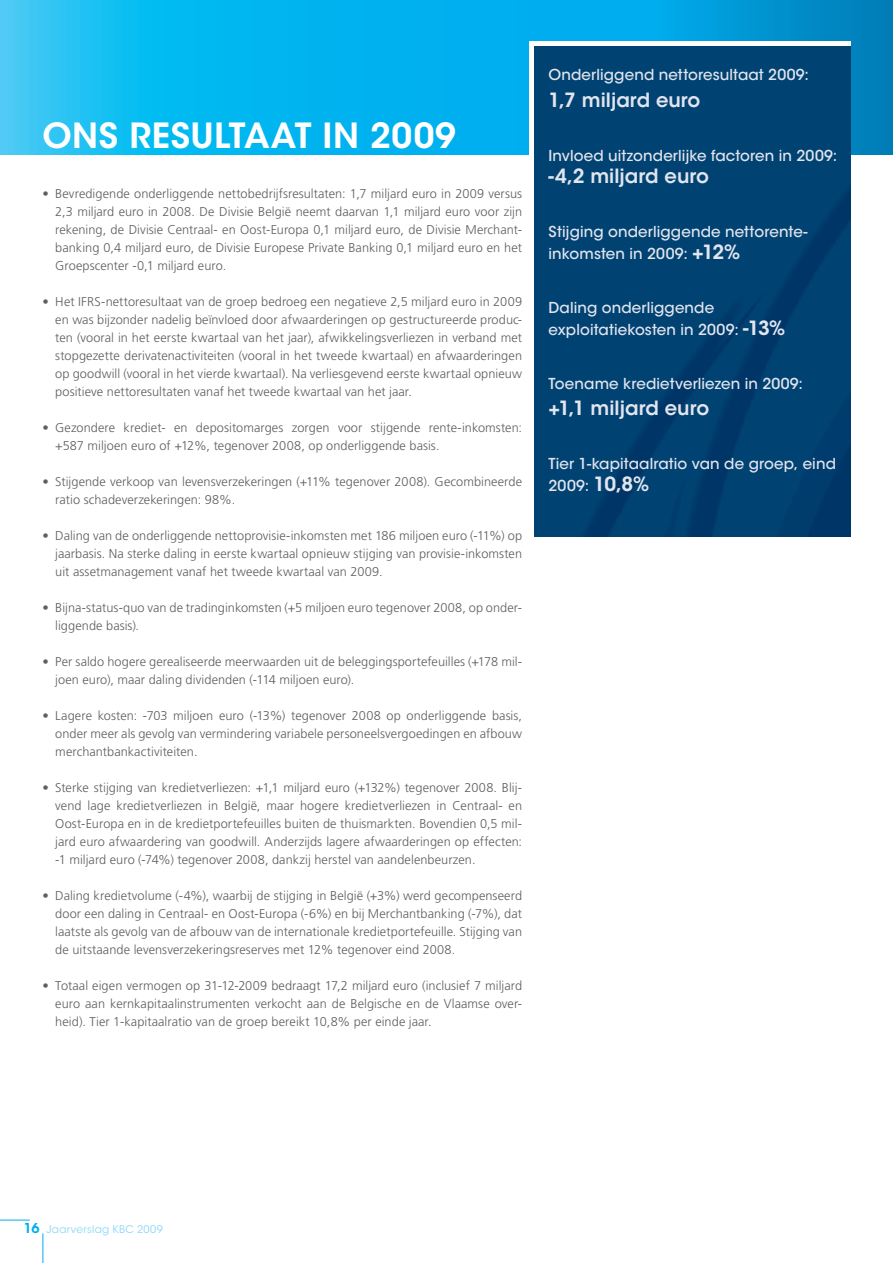
<style>
.page{position:relative;width:893px;height:1263px;background:#fff}
.page>*{position:absolute;margin:0;border:0;box-sizing:border-box;transform-origin:0 0}
.t1{font:600 34.5px "ITC Avant Garde Std";letter-spacing:.015em;color:#fff}
.t2{font:600 19.5px "ITC Avant Garde Std";color:#e2e4ee}
.t3{font:500 15px/22.5px "ITC Avant Garde Std";letter-spacing:.01em;color:#e2e4ee}
.t4{font:300 12.75px/18px "Frutiger LT Std";letter-spacing:.005em;color:#5f5f62;text-align:justify}
.t5{font:10.5px "ITC Avant Garde Std";letter-spacing:.03em;color:#8dd7f7}
.s1{font-weight:600;font-size:19.5px}
.s2{font-weight:600;font-size:13.5px;color:#00aeef}
</style>
<div class="page">
<hr style="left:43px;top:1233px;width:1px;height:30px;background:#00aeef">
<hr style="left:0;top:1220px;width:30px;height:1px;background:#00aeef">
<svg style="left:0;top:0;width:893px;height:154px;background:#08b1ea"></svg>
<div style="left:529px;top:41px;width:321px;height:503px;background:#fff"></div>
<img style="left:535px;top:47px;width:315px;height:490px">
<p class="t1" style="left:43px;top:114px;width:415px">Ons resultaat in 2009</p>
<p class="t4" style="left:55px;top:185px;width:468px;text-indent:-13px">• Bevredigende onderliggende nettobedrijfsresultaten: 1,7 miljard euro in 2009 versus 2,3 miljard euro in 2008. De Divisie België neemt daarvan 1,1 miljard euro voor zijn rekening, de Divisie Centraal- en Oost-Europa 0,1 miljard euro, de Divisie Merchant&shy;banking 0,4 miljard euro, de Divisie Europese Private Banking 0,1 miljard euro en het Groepscenter -0,1 miljard euro.</p>
<p class="t4" style="left:55px;top:293px;width:468px;text-indent:-13px">• Het IFRS-nettoresultaat van de groep bedroeg een negatieve 2,5 miljard euro in 2009 en was bijzonder nadelig beïnvloed door afwaarderingen op gestructureerde produc&shy;ten (vooral in het eerste kwartaal van het jaar), afwikkelingsverliezen in verband met stopgezette derivatenactiviteiten (vooral in het tweede kwartaal) en afwaarderingen op goodwill (vooral in het vierde kwartaal). Na verliesgevend eerste kwartaal opnieuw positieve nettoresultaten vanaf het tweede kwartaal van het jaar.</p>
<p class="t4" style="left:55px;top:419px;width:468px;text-indent:-13px">• Gezondere krediet- en depositomarges zorgen voor stijgende rente-inkomsten: +587 miljoen euro of +12%, tegenover 2008, op onderliggende basis.</p>
<p class="t4" style="left:55px;top:473px;width:468px;text-indent:-13px">• Stijgende verkoop van levensverzekeringen (+11% tegenover 2008). Gecombineerde ratio schadeverzekeringen: 98%.</p>
<p class="t4" style="left:55px;top:527px;width:468px;text-indent:-13px">• Daling van de onderliggende nettoprovisie-inkomsten met 186 miljoen euro (-11%) op jaarbasis. Na sterke daling in eerste kwartaal opnieuw stijging van provisie-inkomsten uit assetmanagement vanaf het tweede kwartaal van 2009.</p>
<p class="t4" style="left:55px;top:599px;width:467px;text-indent:-13px">• Bijna-status-quo van de tradinginkomsten (+5 miljoen euro tegenover 2008, op onder&shy;liggende basis).</p>
<p class="t4" style="left:55px;top:653px;width:468px;text-indent:-13px">• Per saldo hogere gerealiseerde meerwaarden uit de beleggingsportefeuilles (+178 mil&shy;joen euro), maar daling dividenden (-114 miljoen euro).</p>
<p class="t4" style="left:55px;top:707px;width:468px;text-indent:-13px">• Lagere kosten: -703 miljoen euro (-13%) tegenover 2008 op onderliggende basis, onder meer als gevolg van vermindering variabele personeelsvergoedingen en afbouw merchantbankactiviteiten.</p>
<p class="t4" style="left:55px;top:779px;width:468px;text-indent:-13px">• Sterke stijging van kredietverliezen: +1,1 miljard euro (+132%) tegenover 2008. Blij&shy;vend lage kredietverliezen in België, maar hogere kredietverliezen in Centraal- en Oost-Europa en in de kredietportefeuilles buiten de thuismarkten. Bovendien 0,5 mil&shy;jard euro afwaardering van goodwill. Anderzijds lagere afwaarderingen op effecten: -1 miljard euro (-74%) tegenover 2008, dankzij herstel van aandelenbeurzen.</p>
<p class="t4" style="left:55px;top:887px;width:468px;text-indent:-13px">• Daling kredietvolume (-4%), waarbij de stijging in België (+3%) werd gecompenseerd door een daling in Centraal- en Oost-Europa (-6%) en bij Merchantbanking (-7%), dat laatste als gevolg van de afbouw van de internationale kredietportefeuille. Stijging van de uitstaande levensverzekeringsreserves met 12% tegenover eind 2008.</p>
<p class="t4" style="left:55px;top:977px;width:468px;text-indent:-13px">• Totaal eigen vermogen op 31-12-2009 bedraagt 17,2 miljard euro (inclusief 7 miljard euro aan kernkapitaalinstrumenten verkocht aan de Belgische en de Vlaamse over&shy;heid). Tier 1-kapitaalratio van de groep bereikt 10,8% per einde jaar.</p>
<p class="t3" style="left:549px;top:64px;width:262px">Onderliggend nettoresultaat 2009:</p>
<p class="t2" style="left:549px;top:88px;width:153px">1,7 miljard euro</p>
<p class="t3" style="left:549px;top:144px;width:290px">Invloed uitzonderlijke factoren in 2009:</p>
<p class="t2" style="left:549px;top:164px;width:162px">-4,2 miljard euro</p>
<p class="t3" style="left:549px;top:220px;width:261px">Stijging onderliggende nettorente&shy;inkomsten in 2009: <span class="s1">+12%</span></p>
<p class="t3" style="left:549px;top:296px;width:238px">Daling onderliggende exploitatiekosten in 2009: <span class="s1">-13%</span></p>
<p class="t3" style="left:549px;top:372px;width:256px">Toename kredietverliezen in 2009:</p>
<p class="t2" style="left:549px;top:396px;width:162px">+1,1 miljard euro</p>
<p class="t3" style="left:549px;top:452px;width:289px">Tier 1-kapitaalratio van de groep, eind<br>2009: <span class="s1">10,8%</span></p>
<p class="t5" style="left:24px;top:1223px;width:140px"><span class="s2">16</span> Jaarverslag KBC 2009</p>
</div>
